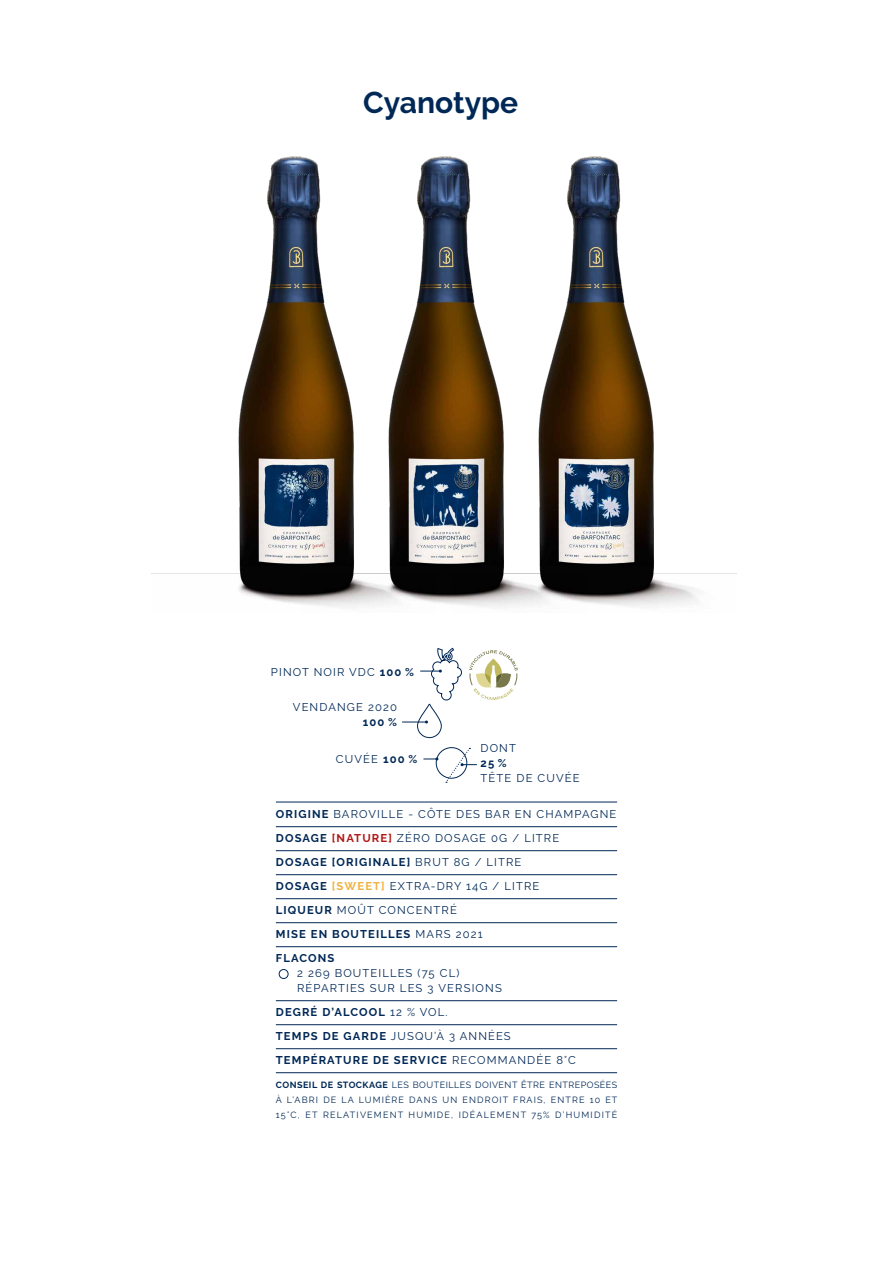
<style>
.page{position:relative;width:893px;height:1263px;background:#fff}
.page>*{position:absolute;margin:0;border:0;box-sizing:border-box;transform-origin:0 0}
.t1{font:700 30px "Raleway";color:#002856}
.t2{font:11.25px/24px "Raleway";letter-spacing:.1em;color:#002856}
.t3{font:700 11.25px/24px "Raleway";letter-spacing:.1em;color:#002856}
.t4{font:9px/15px "Raleway";letter-spacing:.13em;color:#002856;text-align:justify}
.s1{font-weight:700}
.s2{font-weight:700;color:#b01816}
.s3{font-weight:700;color:#efb33f}
.s4{font-weight:400}
</style>
<div class="page">
<hr style="left:276px;top:826px;width:341px;height:1px;background:#002856">
<hr style="left:276px;top:850px;width:341px;height:1px;background:#002856">
<hr style="left:276px;top:874px;width:341px;height:1px;background:#002856">
<hr style="left:276px;top:898px;width:341px;height:1px;background:#002856">
<hr style="left:276px;top:922px;width:341px;height:1px;background:#002856">
<hr style="left:276px;top:946px;width:341px;height:1px;background:#002856">
<hr style="left:276px;top:1000px;width:341px;height:1px;background:#002856">
<hr style="left:276px;top:1024px;width:341px;height:1px;background:#002856">
<hr style="left:276px;top:1048px;width:341px;height:1px;background:#002856">
<hr style="left:276px;top:1072px;width:341px;height:1px;background:#002856">
<div style="left:279px;top:969px;width:9px;height:10px;border:1px solid #002856;border-radius:50%"></div>
<hr style="left:276px;top:802px;width:341px;height:1px;background:#002856">
<svg style="left:423px;top:757px;width:16px;height:4px"></svg>
<svg style="left:402px;top:647px;width:60px;height:91px"></svg>
<svg style="left:446px;top:748px;width:31px;height:35px"></svg>
<div style="left:436px;top:747px;width:31px;height:31px;border:1px solid #002856;border-radius:50%"></div>
<svg style="left:469px;top:650px;width:49px;height:50px"></svg>
<img style="left:152px;top:156px;width:150px;height:448px">
<img style="left:302px;top:156px;width:150px;height:451px">
<img style="left:452px;top:156px;width:284px;height:451px">
<h1 class="t1" style="left:363px;top:86px;width:157px">Cyanotype</h1>
<p class="t2" style="left:271px;top:660px;width:144px">PINOT NOIR VDC <span class="s1">100 %</span></p>
<p class="t2" style="left:293px;top:695px;width:105px">VENDANGE 2020</p>
<p class="t3" style="left:363px;top:710px;width:36px">100 %</p>
<p class="t2" style="left:336px;top:747px;width:83px">CUVÉE <span class="s1">100 %</span></p>
<p class="t2" style="left:481px;top:736px;width:37px">DONT</p>
<p class="t3" style="left:481px;top:751px;width:28px">25 %</p>
<p class="t2" style="left:481px;top:766px;width:101px">TÊTE DE CUVÉE</p>
<p class="t2" style="left:276px;top:802px;width:342px"><span class="s1">ORIGINE</span> BAROVILLE - CÔTE DES BAR EN CHAMPAGNE<br><span class="s1">DOSAGE</span> <span class="s2">[NATURE]</span> ZÉRO DOSAGE 0G / LITRE<br><span class="s1">DOSAGE [ORIGINALE]</span> BRUT 8G / LITRE<br><span class="s1">DOSAGE</span> <span class="s3">[SWEET]</span> EXTRA-DRY 14G / LITRE<br><span class="s1">LIQUEUR</span> MOÛT CONCENTRÉ<br><span class="s1">MISE EN BOUTEILLES</span> MARS 2021<br><span class="s1">FLACONS</span></p>
<p class="t2" style="left:297px;top:966px;width:206px;line-height:15px">2 269 BOUTEILLES (75 CL)<br>RÉPARTIES SUR LES 3 VERSIONS</p>
<p class="t3" style="left:276px;top:1000px;width:302px">DEGRÉ D’ALCOOL <span class="s4">12 % VOL.<br></span>TEMPS DE GARDE <span class="s4">JUSQU’À 3 ANNÉES<br></span>TEMPÉRATURE DE SERVICE <span class="s4">RECOMMANDÉE 8°C</span></p>
<p class="t4" style="left:276px;top:1077px;width:343px"><span class="s1">CONSEIL DE STOCKAGE</span> LES BOUTEILLES DOIVENT ÊTRE ENTREPOSÉES À L’ABRI DE LA LUMIÈRE DANS UN ENDROIT FRAIS, ENTRE 10 ET 15°C, ET RELATIVEMENT HUMIDE, IDÉALEMENT 75% D’HUMIDITÉ</p>
</div>
